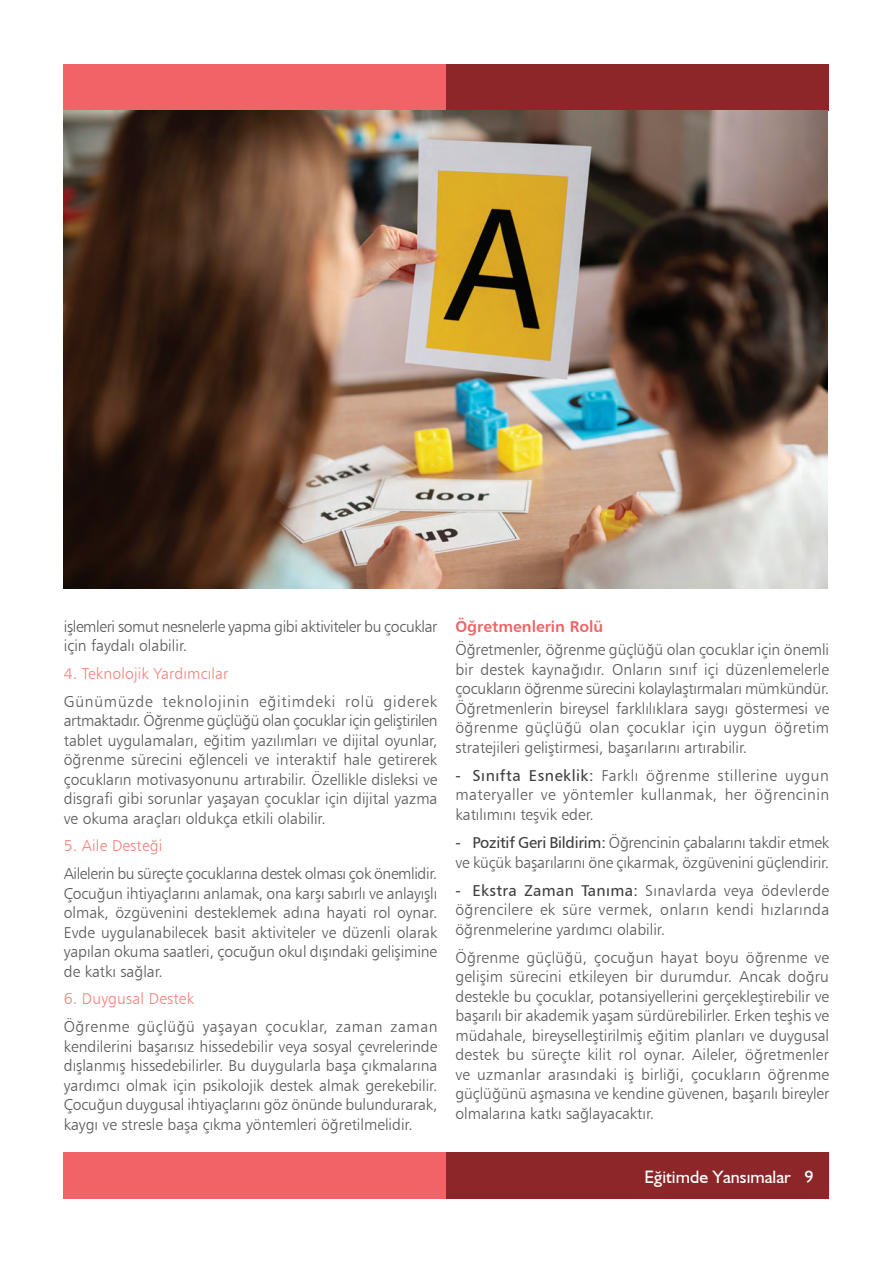
<style>
.page{position:relative;width:893px;height:1263px;background:#fff}
.page>*{position:absolute;margin:0;border:0;box-sizing:border-box;transform-origin:0 0}
.t1{font:18px "Humanist 521 BT";color:#fff}
.t2{font:15.75px/19.5px "Humanist 777 BT Light B";color:#57585a;text-align:justify}
.t3{font:15.75px/19.5px "Humanist 777 BT Light B";letter-spacing:-.02em;color:#57585a}
.t4{font:15.75px "Humanist 777 BT Light B";letter-spacing:.01em;color:#f3837c}
.t5{font:15.75px "Humanist 777 BT Bold B";color:#f16366}
.s1{font-family:"Humanist 777 BT Roman B";color:#3e3e3f}
</style>
<div class="page">
<div style="left:64px;top:1152px;width:765px;height:47px;background:#f16366"></div>
<div style="left:446px;top:1152px;width:383px;height:47px;background:#8c2629"></div>
<div style="left:64px;top:64px;width:765px;height:47px;background:#f16366"></div>
<div style="left:446px;top:64px;width:383px;height:47px;background:#8c2629"></div>
<img style="left:64px;top:111px;width:763px;height:478px">
<p class="t3" style="left:64px;top:616px;width:375px">işlemleri somut nesnelerle yapma gibi aktiviteler bu çocuklar için faydalı olabilir.</p>
<p class="t4" style="left:64px;top:664px;width:166px">4. Teknolojik Yardımcılar</p>
<p class="t2" style="left:64px;top:691px;width:375px">Günümüzde teknolojinin eğitimdeki rolü giderek artmaktadır. Öğrenme güçlüğü olan çocuklar için geliştirilen tablet uygulamaları, eğitim yazılımları ve dijital oyunlar, öğrenme sürecini eğlenceli ve interaktif hale getirerek çocukların motivasyonunu artırabilir. Özellikle disleksi ve disgrafi gibi sorunlar yaşayan çocuklar için dijital yazma ve okuma araçları oldukça etkili olabilir.</p>
<p class="t4" style="left:64px;top:836px;width:100px">5. Aile Desteği</p>
<p class="t2" style="left:64px;top:864px;width:375px">Ailelerin bu süreçte çocuklarına destek olması çok önemlidir.<br>Çocuğun ihtiyaçlarını anlamak, ona karşı sabırlı ve anlayışlı olmak, özgüvenini desteklemek adına hayati rol oynar.<br>Evde uygulanabilecek basit aktiviteler ve düzenli olarak yapılan okuma saatleri, çocuğun okul dışındaki gelişimine de katkı sağlar.</p>
<p class="t4" style="left:64px;top:989px;width:132px">6. Duygusal Destek</p>
<p class="t2" style="left:64px;top:1017px;width:375px">Öğrenme güçlüğü yaşayan çocuklar, zaman zaman kendilerini başarısız hissedebilir veya sosyal çevrelerinde dışlanmış hissedebilirler. Bu duygularla başa çıkmalarına yardımcı olmak için psikolojik destek almak gerekebilir.<br>Çocuğun duygusal ihtiyaçlarını göz önünde bulundurarak, kaygı ve stresle başa çıkma yöntemleri öğretilmelidir.</p>
<p class="t5" style="left:455px;top:616px;width:149px">Öğretmenlerin Rolü</p>
<p class="t2" style="left:455px;top:640px;width:375px">Öğretmenler, öğrenme güçlüğü olan çocuklar için önemli bir destek kaynağıdır. Onların sınıf içi düzenlemelerle çocukların öğrenme sürecini kolaylaştırmaları mümkündür.<br>Öğretmenlerin bireysel farklılıklara saygı göstermesi ve öğrenme güçlüğü olan çocuklar için uygun öğretim stratejileri geliştirmesi, başarılarını artırabilir.</p>
<p class="t2" style="left:455px;top:765px;width:375px"><span class="s1">- Sınıfta Esneklik:</span> Farklı öğrenme stillerine uygun materyaller ve yöntemler kullanmak, her öğrencinin katılımını teşvik eder.</p>
<p class="t2" style="left:455px;top:832px;width:375px"><span class="s1">- Pozitif Geri Bildirim:</span> Öğrencinin çabalarını takdir etmek ve küçük başarılarını öne çıkarmak, özgüvenini güçlendirir.</p>
<p class="t2" style="left:455px;top:880px;width:375px"><span class="s1">- Ekstra Zaman Tanıma:</span> Sınavlarda veya ödevlerde öğrencilere ek süre vermek, onların kendi hızlarında öğrenmelerine yardımcı olabilir.</p>
<p class="t2" style="left:455px;top:947px;width:375px">Öğrenme güçlüğü, çocuğun hayat boyu öğrenme ve gelişim sürecini etkileyen bir durumdur. Ancak doğru destekle bu çocuklar, potansiyellerini gerçekleştirebilir ve başarılı bir akademik yaşam sürdürebilirler. Erken teşhis ve müdahale, bireyselleştirilmiş eğitim planları ve duygusal destek bu süreçte kilit rol oynar. Aileler, öğretmenler ve uzmanlar arasındaki iş birliği, çocukların öğrenme güçlüğünü aşmasına ve kendine güvenen, başarılı bireyler olmalarına katkı sağlayacaktır.</p>
<p class="t1" style="left:644px;top:1166px;width:171px">Eğitimde Yansımalar 9</p>
<p class="t1" style="left:635px;top:1166px;width:180px">Eğit mde Yansımalar 11</p>
</div>
